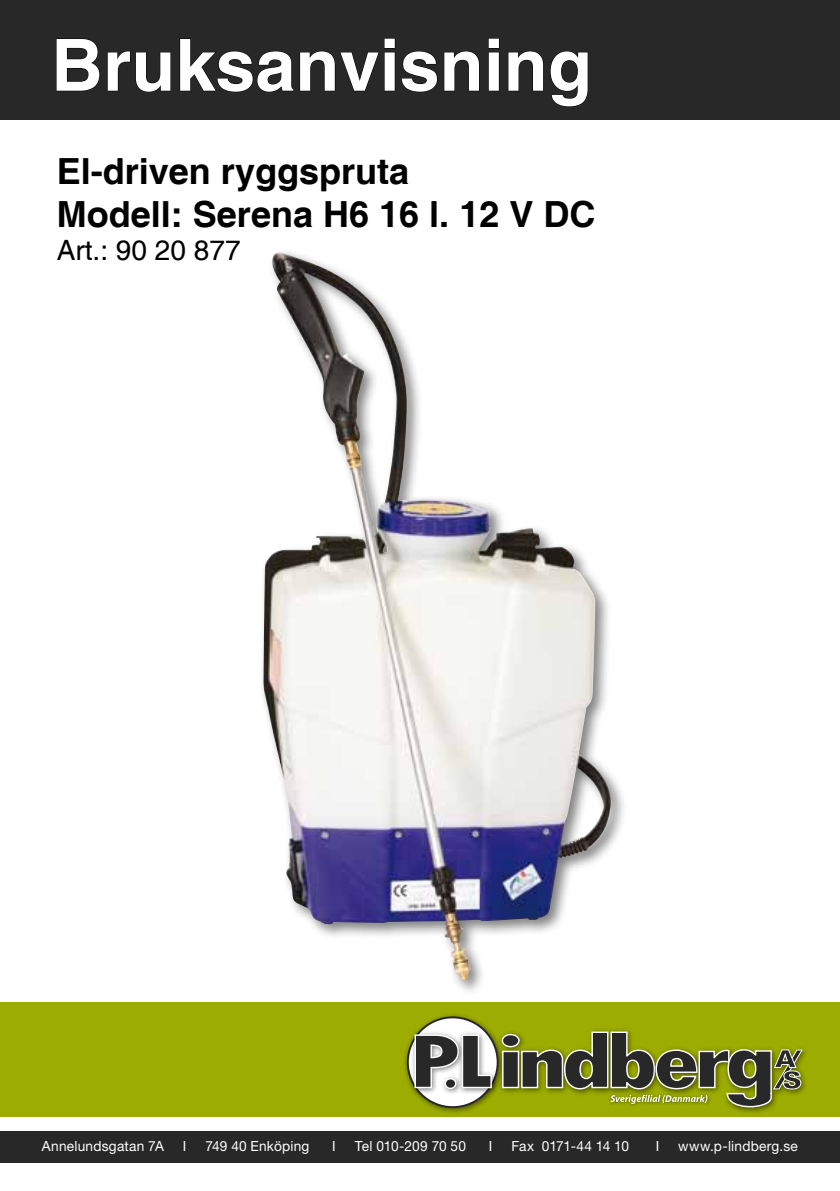
<style>
.page{position:relative;width:840px;height:1191px;background:#fff}
.page>*{position:absolute;margin:0;border:0;box-sizing:border-box;transform-origin:0 0}
.t1{font:700 72px "Helvetica";color:#fff}
.t2{font:700 36px/43.2px "Helvetica";color:#000}
.t3{font:28px "Helvetica";color:#000}
.t4{font:14px "Helvetica Neue";letter-spacing:.015em;color:#fff}
.t5{font:14px "Helvetica Neue";letter-spacing:-.015em;color:#fff}
</style>
<div class="page">
<div style="left:0;top:1002px;width:839px;height:115px;background:#9cac00"></div>
<div style="left:0;top:1130px;width:839px;height:32px;background:#282829"></div>
<div style="left:0;top:0;width:839px;height:119px;background:#282829"></div>
<svg style="left:56px;top:38px;width:44px;height:53px"></svg>
<svg style="left:107px;top:51px;width:64px;height:41px"></svg>
<svg style="left:179px;top:38px;width:301px;height:54px"></svg>
<svg style="left:488px;top:38px;width:11px;height:53px"></svg>
<svg style="left:508px;top:51px;width:80px;height:56px"></svg>
<img style="left:404px;top:1015px;width:86px;height:98px">
<svg style="left:407px;top:1017px;width:90px;height:90px"></svg>
<div style="left:406px;top:1016px;width:92px;height:92px;border:2px solid #282829;border-radius:50%"></div>
<img style="left:408px;top:1028px;width:47px;height:69px">
<img style="left:438px;top:1090px;width:17px;height:7px">
<img style="left:455px;top:1028px;width:40px;height:69px">
<svg style="left:413px;top:1033px;width:79px;height:57px;background:#868686"></svg>
<img style="left:495px;top:1037px;width:5px;height:54px">
<img style="left:802px;top:1049px;width:4px;height:43px">
<svg style="left:500px;top:1030px;width:302px;height:78px"></svg>
<div style="left:258px;top:248px;width:368px;height:748px;background:#000;opacity:.5"></div>
<img style="left:263px;top:254px;width:104px;height:609px">
<h1 class="t1" style="left:51px;top:21px;width:542px">Bruksanvisning</h1>
<h2 class="t2" style="left:57px;top:151px;width:540px">El-driven ryggspruta<br>Modell: Serena H6 16 l. 12 V DC</h2>
<h3 class="t3" style="left:57px;top:234px;width:185px">Art.: 90 20 877</h3>
<p class="t4" style="left:42px;top:1137px;width:123px">Annelundsgatan 7A</p>
<p class="t4" style="left:183px;top:1137px;width:5px">I</p>
<p class="t4" style="left:205px;top:1137px;width:105px">749 40 Enköping</p>
<p class="t4" style="left:332px;top:1137px;width:5px">I</p>
<p class="t4" style="left:354px;top:1137px;width:113px">Tel 010-209 70 50</p>
<p class="t4" style="left:488px;top:1137px;width:5px">I</p>
<p class="t5" style="left:511px;top:1137px;width:119px">Fax 0171-44 14 10</p>
<p class="t4" style="left:655px;top:1137px;width:5px">I</p>
<p class="t4" style="left:678px;top:1137px;width:121px">www.p-lindberg.se</p>
</div>
